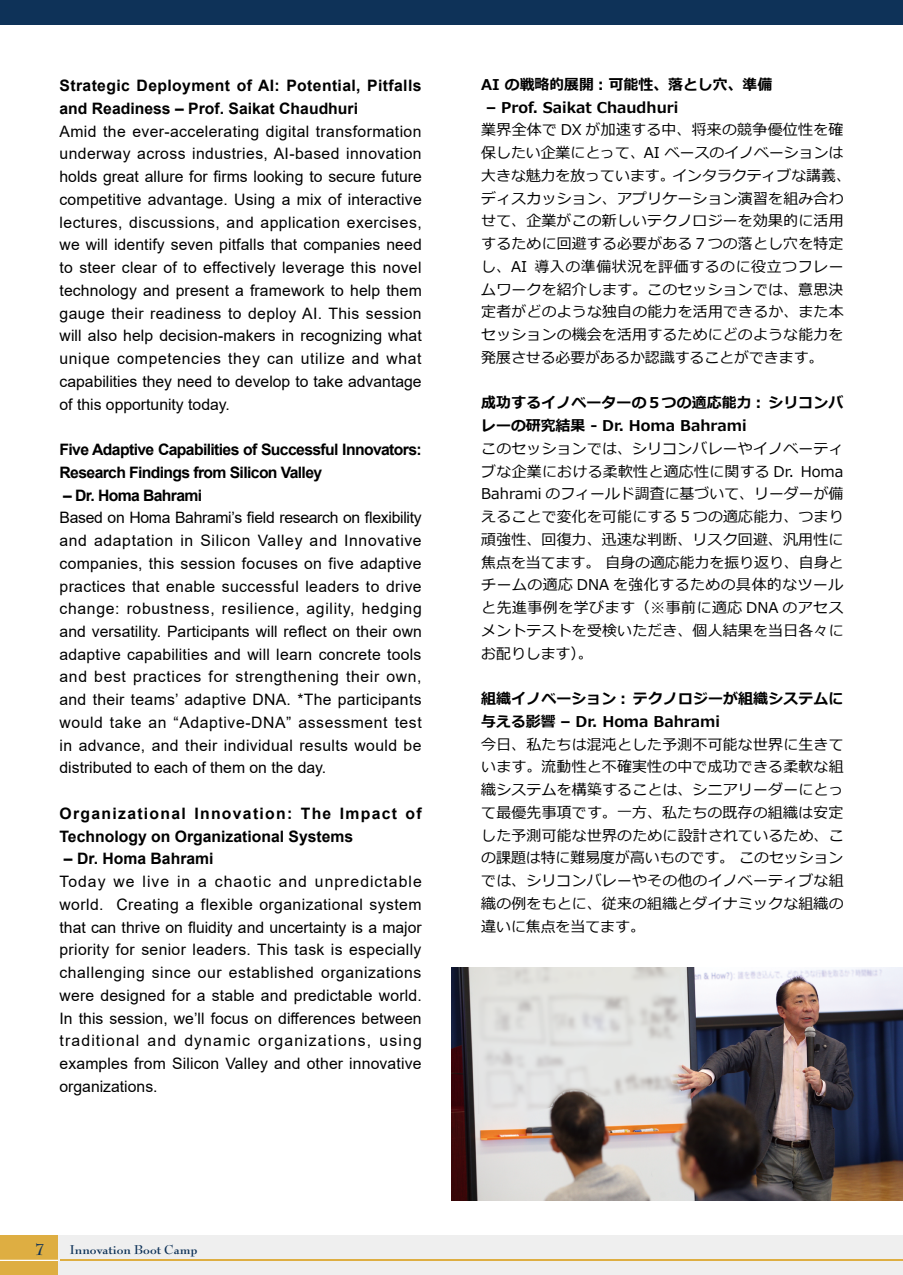
<style>
.page{position:relative;width:903px;height:1275px;background:#fff}
.page>*{position:absolute;margin:0;border:0;box-sizing:border-box;transform-origin:0 0}
.t1{font:700 17.5px "Bernhard Modern Std";color:#0e3258}
.t2{font:15.75px/22.8px "Arial";color:#000;text-align:justify}
.t3{font:700 15.75px/22.8px "Arial";letter-spacing:-.04em;color:#000}
.t4{font:700 15.75px/22.8px "Arial";letter-spacing:.025em;color:#000}
.t5{font:700 15.75px/22.8px "Arial";letter-spacing:.085em;color:#000}
.t6{font:700 15.75px "Arial";color:#000}
.t7{font:14.88px/22.8px "Meiryo";letter-spacing:.015em;color:#000;text-align:justify}
.t8{font:700 14.88px/22.8px "Meiryo";color:#000}
.t9{font:700 14px "Bernhard Modern Std";color:#0e3258}
</style>
<div class="page">
<div style="left:0;top:1235px;width:903px;height:40px;background:#efefef"></div>
<div style="left:0;top:1235px;width:58px;height:40px;background:#deae42"></div>
<div style="left:0;top:0;width:903px;height:25px;background:#0e3258"></div>
<hr style="left:60px;top:1260px;width:843px;height:1px;background:#deae42">
<hr style="left:0;top:1260px;width:58px;height:1px;background:#fff">
<img style="left:451px;top:967px;width:452px;height:233px">
<p class="t4" style="left:60px;top:74px;width:363px">Strategic Deployment of AI: Potential, Pitfalls and Readiness – Prof. Saikat Chaudhuri</p>
<p class="t2" style="left:60px;top:120px;width:364px">Amid the ever-accelerating digital transformation underway across industries, AI-based innovation holds great allure for firms looking to secure future competitive advantage. Using a mix of interactive lectures, discussions, and application exercises, we will identify seven pitfalls that companies need to steer clear of to effectively leverage this novel technology and present a framework to help them gauge their readiness to deploy AI. This session will also help decision-makers in recognizing what unique competencies they can utilize and what capabilities they need to develop to take advantage of this opportunity today.</p>
<p class="t3" style="left:60px;top:438px;width:364px">Five Adaptive Capabilities of Successful Innovators:<br>Research Findings from Silicon Valley</p>
<p class="t3" style="left:63px;top:484px;width:140px">– Dr. Homa Bahrami</p>
<p class="t2" style="left:60px;top:506px;width:364px">Based on Homa Bahrami’s field research on flexibility and adaptation in Silicon Valley and Innovative companies, this session focuses on five adaptive practices that enable successful leaders to drive change: robustness, resilience, agility, hedging and versatility. Participants will reflect on their own adaptive capabilities and will learn concrete tools and best practices for strengthening their own, and their teams’ adaptive DNA. *The participants would take an “Adaptive-DNA” assessment test in advance, and their individual results would be distributed to each of them on the day.</p>
<p class="t5" style="left:60px;top:802px;width:364px">Organizational Innovation: The Impact of<br>Technology on Organizational Systems</p>
<p class="t6" style="left:64px;top:848px;width:151px">– Dr. Homa Bahrami</p>
<p class="t2" style="left:60px;top:870px;width:364px">Today we live in a chaotic and unpredictable world. Creating a flexible organizational system that can thrive on fluidity and uncertainty is a major priority for senior leaders. This task is especially challenging since our established organizations were designed for a stable and predictable world.<br>In this session, we’ll focus on differences between traditional and dynamic organizations, using examples from Silicon Valley and other innovative organizations.</p>
<p class="t1" style="left:35px;top:1240px;width:12px">7</p>
<p class="t9" style="left:70px;top:1242px;width:129px">Innovation Boot Camp</p>
<p class="t8" style="left:481px;top:74px;width:293px">AI の戦略的展開 : 可能性、落とし穴、準備</p>
<p class="t8" style="left:486px;top:97px;width:194px">– Prof. Saikat Chaudhuri</p>
<p class="t7" style="left:481px;top:119px;width:371px;text-align:left">業界全体で DX が加速する中、将来の競争優位性を確保したい企業にとって、AI ベースのイノベーションは大きな魅力を放っています。インタラクティブな講義、ディスカッション、アプリケーション演習を組み合わせて、企業がこの新しいテクノロジーを効果的に活用するために回避する必要がある７つの落とし穴を特定し、AI 導入の準備状況を評価するのに役立つフレームワークを紹介します。このセッションでは、意思決定者がどのような独自の能力を活用できるか、また本セッションの機会を活用するためにどのような能力を発展させる必要があるか認識することができます。</p>
<p class="t8" style="left:481px;top:392px;width:364px">成功するイノベーターの５つの適応能力 : シリコンバレーの研究結果 - Dr. Homa Bahrami</p>
<p class="t7" style="left:481px;top:438px;width:364px">このセッションでは、シリコンバレーやイノベーティブな企業における柔軟性と適応性に関する Dr. Homa Bahrami のフィールド調査に基づいて、リーダーが備えることで変化を可能にする５つの適応能力、つまり頑強性、回復力、迅速な判断、リスク回避、汎用性に焦点を当てます。 自身の適応能力を振り返り、自身とチームの適応 DNA を強化するための具体的なツールと先進事例を学びます（※事前に適応 DNA のアセスメントテストを受検いただき、個人結果を当日各々にお配りします）。</p>
<p class="t8" style="left:481px;top:688px;width:364px">組織イノベーション : テクノロジーが組織システムに与える影響 – Dr. Homa Bahrami</p>
<p class="t7" style="left:481px;top:734px;width:364px">今日、私たちは混沌とした予測不可能な世界に生きています。流動性と不確実性の中で成功できる柔軟な組織システムを構築することは、シニアリーダーにとって最優先事項です。一方、私たちの既存の組織は安定した予測可能な世界のために設計されているため、この課題は特に難易度が高いものです。 このセッションでは、シリコンバレーやその他のイノベーティブな組織の例をもとに、従来の組織とダイナミックな組織の違いに焦点を当てます。</p>
</div>
